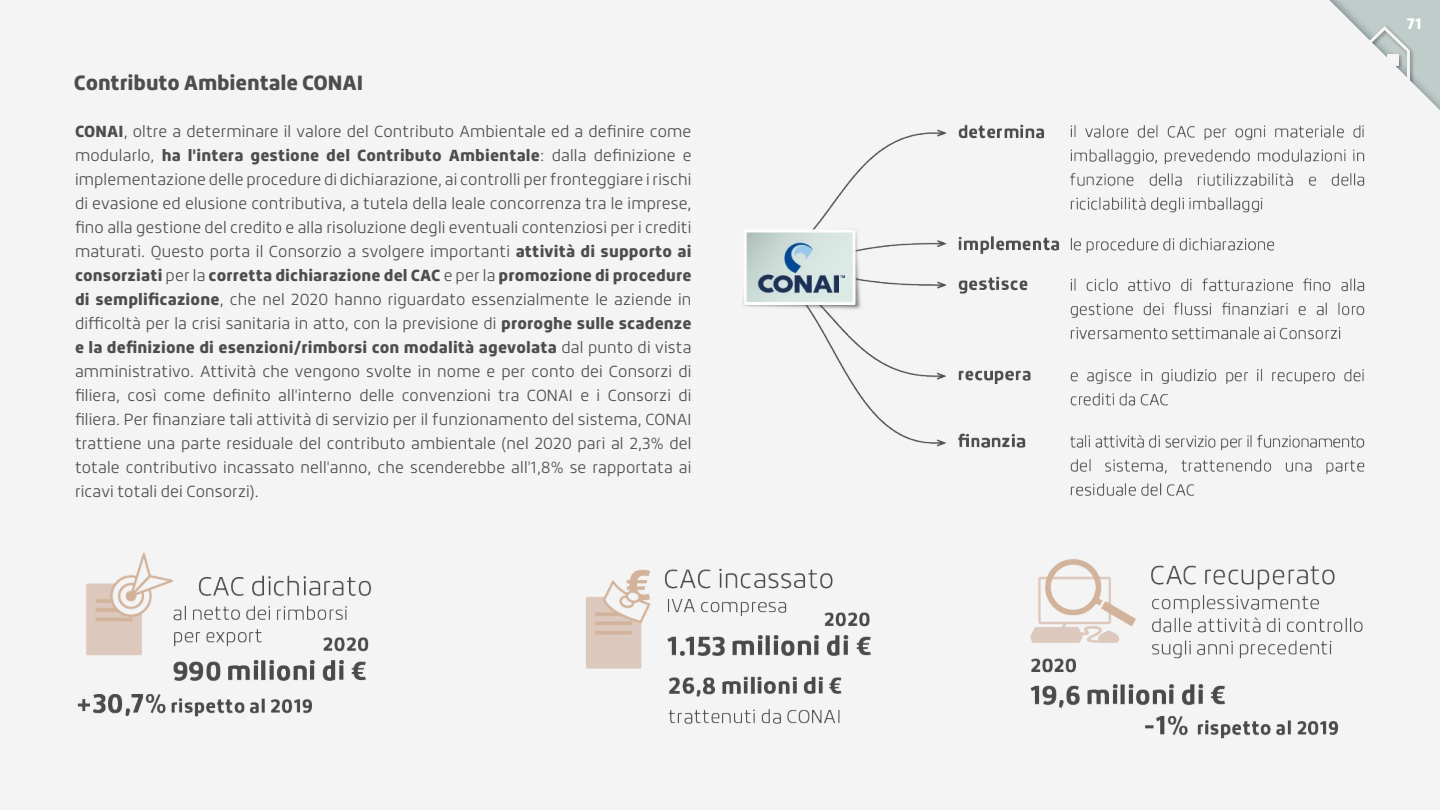
<style>
.page{position:relative;width:1440px;height:810px;background:#f5f4f4}
.page>*{position:absolute;margin:0;border:0;box-sizing:border-box;transform-origin:0 0}
.t1{font:900 20.25px "Roihu";letter-spacing:-.005em;color:#4d4d4d}
.t2{font:300 15.75px/24px "Roihu";letter-spacing:.01em;color:#4d4d4d;text-align:justify}
.t3{font:900 15px "Roihu";color:#fff}
.s1{font-weight:900}
</style>
<div class="page">
<svg style="left:1329px;top:0;width:111px;height:110px"></svg>
<img style="left:743px;top:124px;width:622px;height:372px">
<img style="left:77px;top:553px;width:1286px;height:186px">
<p class="t1" style="left:74px;top:72px;width:291px">Contributo Ambientale CONAI</p>
<p class="t2" style="left:75px;top:120px;width:618px"><span class="s1">CONAI</span>, oltre a determinare il valore del Contributo Ambientale ed a definire come modularlo, <span class="s1">ha l'intera gestione del Contributo Ambientale</span>: dalla definizione e implementazione delle procedure di dichiarazione, ai controlli per fronteggiare i rischi di evasione ed elusione contributiva, a tutela della leale concorrenza tra le imprese, fino alla gestione del credito e alla risoluzione degli eventuali contenziosi per i crediti maturati. Questo porta il Consorzio a svolgere importanti <span class="s1">attività di supporto ai consorziati</span> per la <span class="s1">corretta dichiarazione del CAC</span> e per la <span class="s1">promozione di procedure di semplificazione</span>, che nel 2020 hanno riguardato essenzialmente le aziende in difficoltà per la crisi sanitaria in atto, con la previsione di <span class="s1">proroghe sulle scadenze e la definizione di esenzioni/rimborsi con modalità agevolata</span> dal punto di vista amministrativo. Attività che vengono svolte in nome e per conto dei Consorzi di filiera, così come definito all'interno delle convenzioni tra CONAI e i Consorzi di filiera. Per finanziare tali attività di servizio per il funzionamento del sistema, CONAI trattiene una parte residuale del contributo ambientale (nel 2020 pari al 2,3% del totale contributivo incassato nell'anno, che scenderebbe all'1,8% se rapportata ai ricavi totali dei Consorzi).</p>
<p class="t3" style="left:1407px;top:15px;width:16px">71</p>
</div>
